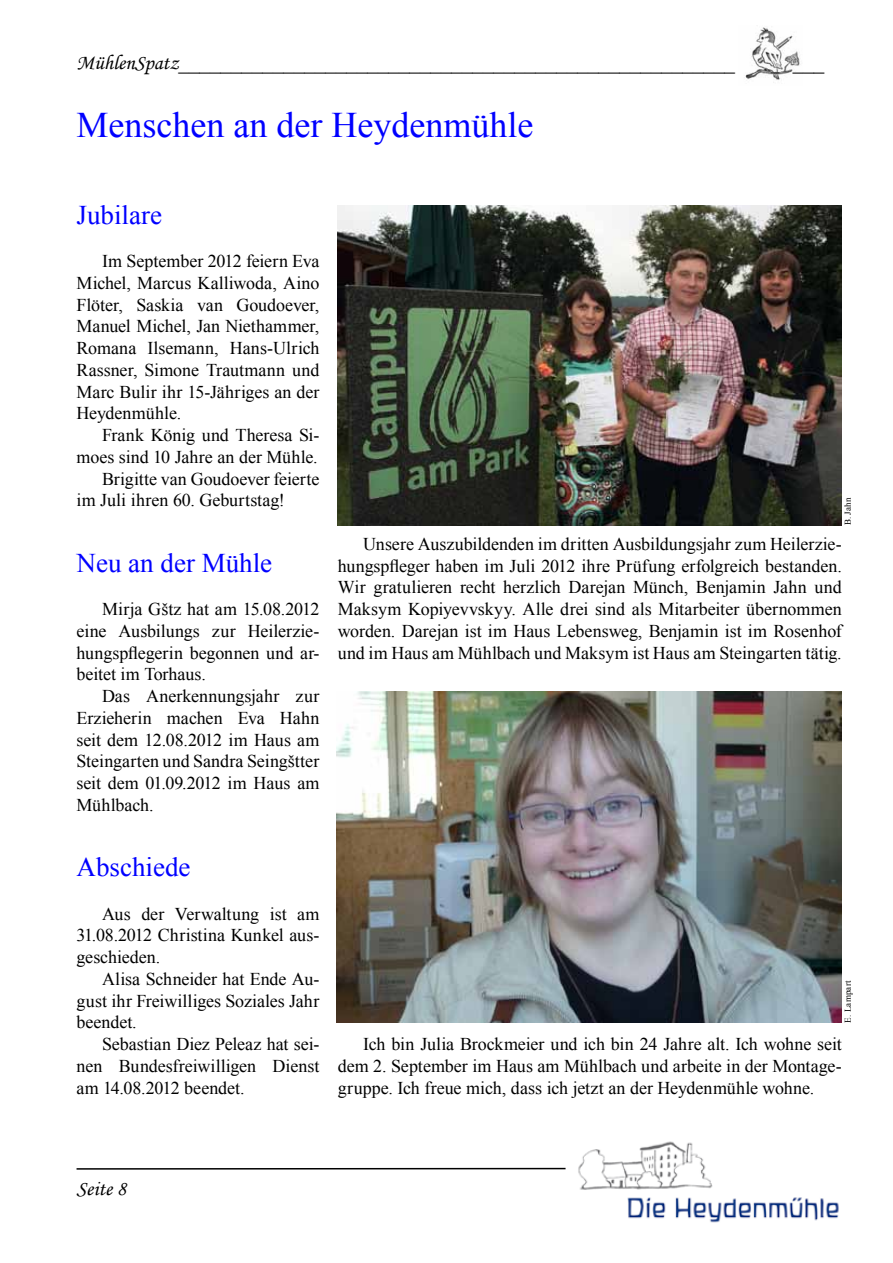
<style>
.page{position:relative;width:893px;height:1263px;background:#fff}
.page>*{position:absolute;margin:0;border:0;box-sizing:border-box;transform-origin:0 0}
.t1{font:36px "Times New Roman";color:#00f}
.t2{font:27px "Times New Roman";color:#00f}
.t3{font:21px "Times New Roman";color:#000}
.t4{font:21px "Monotype Corsiva";color:#000}
.t5{font:18px/21.8px "Times New Roman";color:#000;text-align:justify}
.t6{font:9px "Times New Roman";letter-spacing:.035em;color:#000}
.s1{font-family:"Monotype Corsiva"}
</style>
<div class="page">
<img style="left:745px;top:27px;width:55px;height:56px">
<hr style="left:77px;top:1168px;width:489px;height:2px;background:#000">
<img style="left:578px;top:1141px;width:261px;height:82px">
<img style="left:336px;top:691px;width:506px;height:332px">
<img style="left:338px;top:205px;width:504px;height:320px">
<p class="t3" style="left:77px;top:47px;width:660px"><span class="s1">MühlenSpatz</span>_____________________________________________________</p>
<h1 class="t1" style="left:77px;top:100px;width:458px">Menschen an der Heydenmühle</h1>
<h2 class="t2" style="left:77px;top:196px;width:87px">Jubilare</h2>
<p class="t5" style="left:77px;top:250px;width:244px;text-indent:26px">Im September 2012 feiern Eva Michel, Marcus Kalliwoda, Aino Flöter, Saskia van Goudoever, Manuel Michel, Jan Niethammer, Romana Ilsemann, Hans-Ulrich Rassner, Simone Trautmann und Marc Bulir ihr 15-Jähriges an der Heydenmühle.</p>
<p class="t5" style="left:102px;top:424px;width:219px">Frank König und Theresa Si-</p>
<p class="t5" style="left:77px;top:446px;width:243px">moes sind 10 Jahre an der Mühle.</p>
<p class="t5" style="left:102px;top:467px;width:219px">Brigitte van Goudoever feierte</p>
<p class="t5" style="left:77px;top:489px;width:210px">im Juli ihren 60. Geburtstag!</p>
<p class="t3" style="left:793px;top:47px;width:33px">___</p>
<p class="t6" style="left:842px;top:525px;width:29px;rotate:-90deg">B. Jahn</p>
<h2 class="t2" style="left:77px;top:544px;width:197px">Neu an der Mühle</h2>
<p class="t5" style="left:77px;top:598px;width:244px;text-indent:26px">Mirja Gštz hat am 15.08.2012 eine Ausbilungs zur Heilerzie&shy;hungspflegerin begonnen und ar&shy;beitet im Torhaus.</p>
<p class="t5" style="left:77px;top:685px;width:244px;text-indent:26px">Das Anerkennungsjahr zur Erzieherin machen Eva Hahn seit dem 12.08.2012 im Haus am Steingarten und Sandra Seingštter seit dem 01.09.2012 im Haus am Mühlbach.</p>
<p class="t5" style="left:338px;top:533px;width:506px;text-indent:26px">Unsere Auszubildenden im dritten Ausbildungsjahr zum Heilerzie&shy;hungspfleger haben im Juli 2012 ihre Prüfung erfolgreich bestanden.<br>Wir gratulieren recht herzlich Darejan Münch, Benjamin Jahn und Maksym Kopiyevvskyy. Alle drei sind als Mitarbeiter übernommen worden. Darejan ist im Haus Lebensweg, Benjamin ist im Rosenhof und im Haus am Mühlbach und Maksym ist Haus am Steingarten tätig.</p>
<h2 class="t2" style="left:77px;top:849px;width:115px">Abschiede</h2>
<p class="t5" style="left:77px;top:902px;width:244px;text-indent:26px">Aus der Verwaltung ist am 31.08.2012 Christina Kunkel aus&shy;geschieden.</p>
<p class="t5" style="left:77px;top:968px;width:244px;text-indent:26px">Alisa Schneider hat Ende Au&shy;gust ihr Freiwilliges Soziales Jahr beendet.</p>
<p class="t5" style="left:77px;top:1033px;width:244px;text-indent:26px">Sebastian Diez Peleaz hat sei&shy;nen Bundesfreiwilligen Dienst am 14.08.2012 beendet.</p>
<p class="t6" style="left:842px;top:1023px;width:44px;rotate:-90deg">E. Lampart</p>
<p class="t5" style="left:338px;top:1033px;width:506px;text-indent:26px">Ich bin Julia Brockmeier und ich bin 24 Jahre alt. Ich wohne seit dem 2. September im Haus am Mühlbach und arbeite in der Montage&shy;gruppe. Ich freue mich, dass ich jetzt an der Heydenmühle wohne.</p>
<p class="t4" style="left:77px;top:1176px;width:51px">Seite 8</p>
</div>
